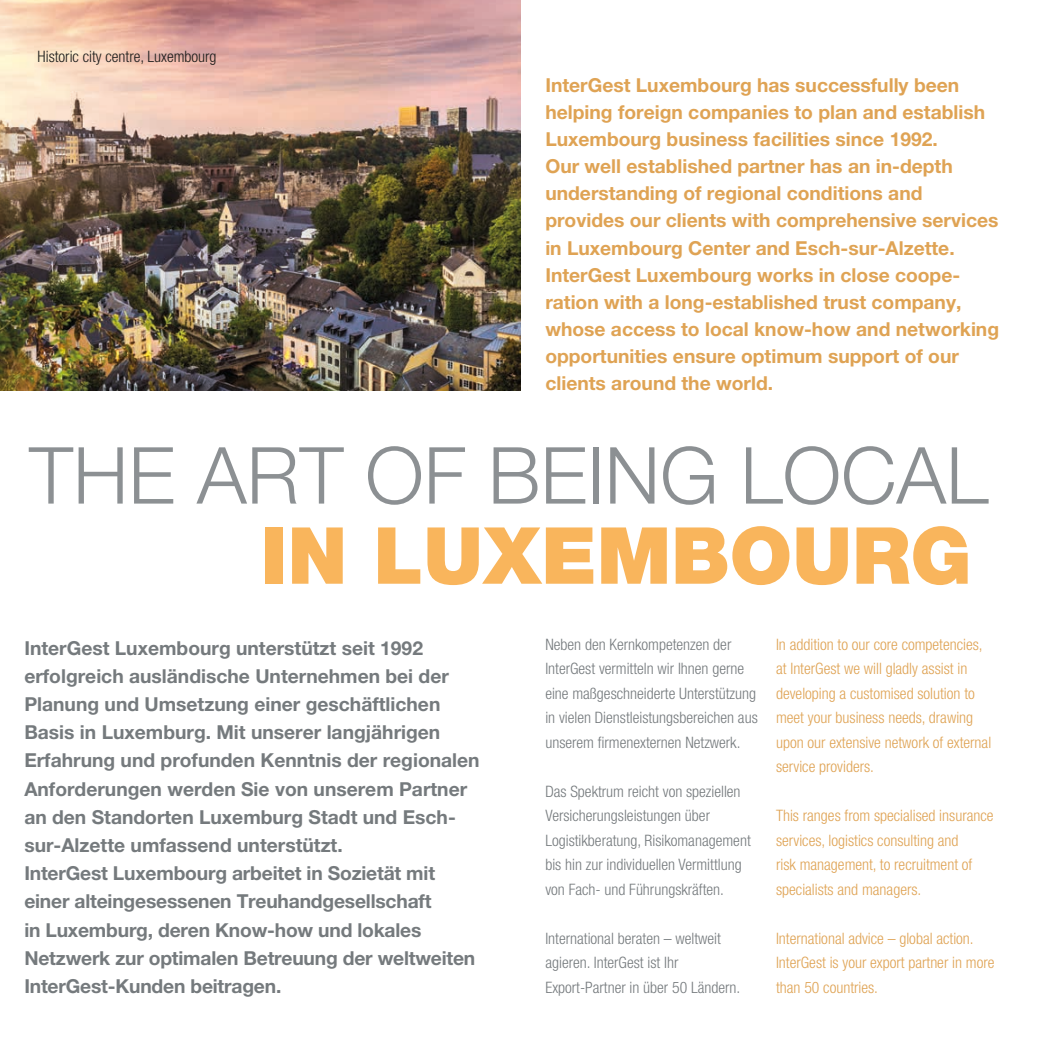
<style>
.page{position:relative;width:1042px;height:1042px;background:#fff}
.page>*{position:absolute;margin:0;border:0;box-sizing:border-box;transform-origin:0 0}
.t1{font:300 78.75px "Helvetica Neue LT Pro";color:#757a7d}
.t2{font:900 78.75px "Helvetica Neue LT Pro";color:#f9b55c}
.t3{font:700 19.25px/28.2px "Helvetica Neue LT Pro";color:#757a7d}
.t4{font:700 19.25px/27.1px "Helvetica Neue LT Pro";color:#dfa354}
.t5{font:300 condensed 15.75px/24.5px "Helvetica Neue LT Pro";color:#757a7d}
.t6{font:300 condensed 15.75px/24.5px "Helvetica Neue LT Pro";color:#dfa354}
.t7{font:300 condensed 15.75px "Helvetica Neue LT Pro";color:#1d1d1b}
</style>
<div class="page">
<img style="left:1px;top:0;width:519px;height:390px">
<p class="t7" style="left:38px;top:47px;width:180px">Historic city centre, Luxembourg</p>
<p class="t4" style="left:545px;top:71px;width:455px">InterGest Luxembourg has successfully been helping foreign companies to plan and establish Luxembourg business facilities since 1992.<br>Our well established partner has an in-depth understanding of regional conditions and provides our clients with comprehensive services in Luxembourg Center and Esch-sur-Alzette.<br>InterGest Luxembourg works in close coope&shy;ration with a long-established trust company, whose access to local know-how and networking opportunities ensure optimum support of our clients around the world.</p>
<h1 class="t1" style="left:29px;top:427px;width:961px">THE ART OF BEING LOCAL</h1>
<h1 class="t2" style="left:261px;top:509px;width:712px">IN LUXEMBOURG</h1>
<p class="t3" style="left:24px;top:633px;width:457px">InterGest Luxembourg unterstützt seit 1992 erfolgreich ausländische Unternehmen bei der Planung und Umsetzung einer geschäftlichen Basis in Luxemburg. Mit unserer langjährigen Erfahrung und profunden Kenntnis der regionalen Anforderungen werden Sie von unserem Partner an den Standorten Luxemburg Stadt und Esch&shy;sur-Alzette umfassend unterstützt.<br>InterGest Luxembourg arbeitet in Sozietät mit einer alteingesessenen Treuhandgesellschaft<br>in Luxemburg, deren Know-how und lokales Netzwerk zur optimalen Betreuung der weltweiten InterGest-Kunden beitragen.</p>
<p class="t5" style="left:545px;top:632px;width:214px">Neben den Kernkompetenzen der InterGest vermitteln wir Ihnen gerne eine maßgeschneiderte Unterstützung in vielen Dienstleistungsbereichen aus unserem firmenexternen Netzwerk.</p>
<p class="t5" style="left:545px;top:779px;width:207px">Das Spektrum reicht von speziellen Versicherungsleistungen über Logistikberatung, Risikomanagement bis hin zur individuellen Vermittlung von Fach- und Führungskräften.</p>
<p class="t5" style="left:545px;top:926px;width:196px">International beraten – weltweit agieren. InterGest ist Ihr<br>Export-Partner in über 50 Ländern.</p>
<p class="t6" style="left:776px;top:632px;width:217px">In addition to our core competencies, at InterGest we will gladly assist in developing a customised solution to meet your business needs, drawing upon our extensive network of external service providers.</p>
<p class="t6" style="left:776px;top:803px;width:219px">This ranges from specialised insurance services, logistics consulting and<br>risk management, to recruitment of specialists and managers.</p>
<p class="t6" style="left:776px;top:926px;width:220px">International advice – global action.<br>InterGest is your export partner in more than 50 countries.</p>
</div>
